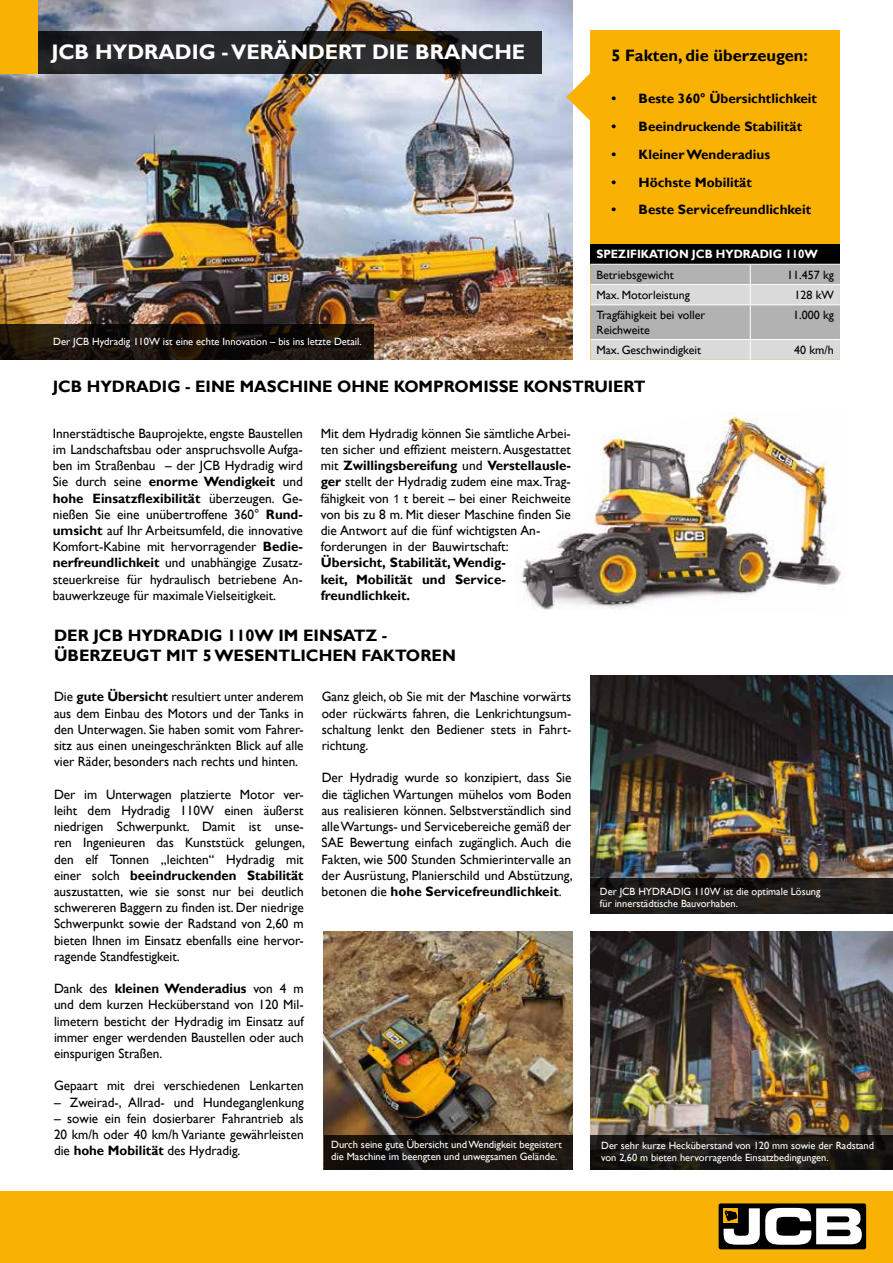
<style>
.page{position:relative;width:893px;height:1263px;background:#fff}
.page>*{position:absolute;margin:0;border:0;box-sizing:border-box;transform-origin:0 0}
.t1{font:700 21px "Gill Sans";color:#fff}
.t2{font:700 16.5px/19.8px "Gill Sans";color:#000}
.t3{font:13.5px/16.2px "Gill Sans";color:#000;text-align:justify}
.t4{font:700 13.5px/16.2px "Gill Sans";color:#000;text-align:justify}
.t5{font:12px/14.4px "Gill Sans";color:#000}
.t6{font:700 12px "Gill Sans";color:#fff;scale:.96 1}
.t7{font:10.5px/12px "Gill Sans";color:#fff}
.s1{font-weight:700}
.s2{font-family:"Arial";font-size:12px}
</style>
<div class="page">
<div style="left:0;top:1191px;width:893px;height:72px;background:#f9b104"></div>
<div style="left:719px;top:1203px;width:147px;height:46px;background:#000;border-radius:2px"></div>
<div style="left:723px;top:1208px;width:15px;height:15px;background:#f9b104"></div>
<svg style="left:724px;top:1208px;width:138px;height:37px"></svg>
<img style="left:0;top:0;width:572px;height:360px">
<img style="left:590px;top:675px;width:303px;height:203px">
<img style="left:590px;top:932px;width:303px;height:203px">
<img style="left:324px;top:932px;width:248px;height:203px">
<img style="left:519px;top:413px;width:323px;height:197px">
<svg style="left:0;top:159px;width:13px;height:12px"></svg>
<hr style="left:892px;top:0;width:1px;height:72px;background:#f9b104">
<div style="left:590px;top:31px;width:250px;height:329px;background:#f9b104"></div>
<svg style="left:38px;top:31px;width:504px;height:42px;background:#252527"></svg>
<svg style="left:0;top:324px;width:374px;height:36px;background:#18110a"></svg>
<div style="left:0;top:0;width:38px;height:74px;background:#f9b104"></div>
<svg style="left:590px;top:878px;width:303px;height:36px;background:#1f1c19"></svg>
<svg style="left:590px;top:1135px;width:303px;height:35px;background:#1a1814"></svg>
<svg style="left:324px;top:1135px;width:248px;height:35px;background:#17120d"></svg>
<svg style="left:566px;top:73px;width:24px;height:48px"></svg>
<div style="left:590px;top:244px;width:250px;height:20px;background:#000"></div>
<svg style="left:590px;top:264px;width:250px;height:96px;background:#c6c5c4"></svg>
<h1 class="t1" style="left:51px;top:39px;width:475px">JCB HYDRADIG - VERÄNDERT DIE BRANCHE</h1>
<p class="t2" style="left:612px;top:46px;width:198px">5 Fakten, die überzeugen:</p>
<p class="t4" style="left:612px;top:91px;width:207px">• Beste 360° Übersichtlichkeit</p>
<p class="t4" style="left:612px;top:119px;width:192px">• Beeindruckende Stabilität</p>
<p class="t4" style="left:612px;top:147px;width:160px">• Kleiner Wenderadius</p>
<p class="t4" style="left:612px;top:174px;width:142px">• Höchste Mobilität</p>
<p class="t4" style="left:612px;top:202px;width:201px">• Beste Servicefreundlichkeit</p>
<p class="t6" style="left:596px;top:247px;width:232px">SPEZIFIKATION JCB HYDRADIG 110W</p>
<p class="t5" style="left:596px;top:267px;width:79px">Betriebsgewicht</p>
<p class="t5" style="left:787px;top:267px;width:48px">11.457 kg</p>
<p class="t5" style="left:596px;top:288px;width:95px">Max. Motorleistung</p>
<p class="t5" style="left:794px;top:288px;width:41px">128 kW</p>
<p class="t5" style="left:596px;top:308px;width:110px">Tragfähigkeit bei voller<br>Reichweite</p>
<p class="t5" style="left:793px;top:308px;width:42px">1.000 kg</p>
<p class="t5" style="left:596px;top:343px;width:106px">Max. Geschwindigkeit</p>
<p class="t5" style="left:794px;top:343px;width:41px">40 km/h</p>
<p class="t2" style="left:53px;top:377px;width:594px">JCB HYDRADIG - EINE MASCHINE OHNE KOMPROMISSE KONSTRUIERT</p>
<p class="t3" style="left:53px;top:425px;width:252px">Innerstädtische Bauprojekte, engste Baustellen im Landschaftsbau oder anspruchsvolle Aufga&shy;ben im Straßenbau – der JCB Hydradig wird Sie durch seine <span class="s1">enorme Wendigkeit</span> und <span class="s1">hohe Einsatzflexibilität</span> überzeugen. Ge&shy;nießen Sie eine unübertroffene 360° <span class="s1">Rund&shy;umsicht</span> auf Ihr Arbeitsumfeld, die innovative Komfort-Kabine mit hervorragender <span class="s1">Bedie&shy;nerfreundlichkeit</span> und unabhängige Zusatz&shy;steuerkreise für hydraulisch betriebene An&shy;bauwerkzeuge für maximale Vielseitigkeit.</p>
<p class="t3" style="left:321px;top:425px;width:252px;text-align:left">Mit dem Hydradig können Sie sämtliche Arbei&shy;ten sicher und effizient meistern. Ausgestattet mit <span class="s1">Zwillingsbereifung</span> und <span class="s1">Verstellausle&shy;ger</span> stellt der Hydradig zudem eine max. Trag&shy;fähigkeit von <span class="s2">1</span> t bereit – bei einer Reichweite von bis zu 8 m. Mit dieser Maschine finden Sie die Antwort auf die fünf wichtigsten An&shy;forderungen in der Bauwirtschaft:</p>
<p class="t7" style="left:53px;top:336px;width:310px">Der JCB Hydradig 110W ist eine echte Innovation – bis ins letzte Detail.</p>
<p class="t4" style="left:321px;top:555px;width:186px">Übersicht, Stabilität, Wendig&shy;keit, Mobilität und Service&shy;freundlichkeit.</p>
<p class="t2" style="left:54px;top:626px;width:403px">DER JCB HYDRADIG 110W IM EINSATZ -<br>ÜBERZEUGT MIT 5 WESENTLICHEN FAKTOREN</p>
<p class="t3" style="left:54px;top:689px;width:251px">Die <span class="s1">gute Übersicht</span> resultiert unter anderem aus dem Einbau des Motors und der Tanks in den Unterwagen. Sie haben somit vom Fahrer&shy;sitz aus einen uneingeschränkten Blick auf alle vier Räder, besonders nach rechts und hinten.</p>
<p class="t3" style="left:54px;top:786px;width:252px">Der im Unterwagen platzierte Motor ver&shy;leiht dem Hydradig 110W einen äußerst niedrigen Schwerpunkt. Damit ist unse&shy;ren Ingenieuren das Kunststück gelungen, den elf Tonnen „leichten“ Hydradig mit einer solch <span class="s1">beeindruckenden Stabilität </span>auszustatten, wie sie sonst nur bei deutlich schwereren Baggern zu finden ist. Der niedrige Schwerpunkt sowie der Radstand von 2,60 m bieten Ihnen im Einsatz ebenfalls eine hervor&shy;ragende Standfestigkeit.</p>
<p class="t3" style="left:54px;top:981px;width:251px">Dank des <span class="s1">kleinen Wenderadius</span> von 4 m und dem kurzen Hecküberstand von 120 Mil&shy;limetern besticht der Hydradig im Einsatz auf immer enger werdenden Baustellen oder auch einspurigen Straßen.</p>
<p class="t3" style="left:54px;top:1078px;width:251px">Gepaart mit drei verschiedenen Lenkarten</p>
<p class="t3" style="left:54px;top:1094px;width:251px">– Zweirad-, Allrad- und Hundeganglenkung</p>
<p class="t3" style="left:54px;top:1110px;width:251px">– sowie ein fein dosierbarer Fahrantrieb als 20 km/h oder 40 km/h Variante gewährleisten die <span class="s1">hohe Mobilität</span> des Hydradig.</p>
<p class="t3" style="left:322px;top:689px;width:251px">Ganz gleich, ob Sie mit der Maschine vorwärts oder rückwärts fahren, die Lenkrichtungsum&shy;schaltung lenkt den Bediener stets in Fahrt&shy;richtung.</p>
<p class="t3" style="left:322px;top:770px;width:252px">Der Hydradig wurde so konzipiert, dass Sie die täglichen Wartungen mühelos vom Boden aus realisieren können. Selbstverständlich sind alle Wartungs- und Servicebereiche gemäß der SAE Bewertung einfach zugänglich. Auch die Fakten, wie 500 Stunden Schmierintervalle an der Ausrüstung, Planierschild und Abstützung, betonen die <span class="s1">hohe Servicefreundlichkeit</span>.</p>
<p class="t7" style="left:331px;top:1139px;width:232px">Durch seine gute Übersicht und Wendigkeit begeistert die Maschine im beengten und unwegsamen Gelände.</p>
<p class="t7" style="left:600px;top:885px;width:222px">Der JCB HYDRADIG 110W ist die optimale Lösung für innerstädtische Bauvorhaben.</p>
<p class="t7" style="left:601px;top:1140px;width:274px">Der sehr kurze Hecküberstand von 120 mm sowie der Radstand von 2,60 m bieten hervorragende Einsatzbedingungen.</p>
</div>
